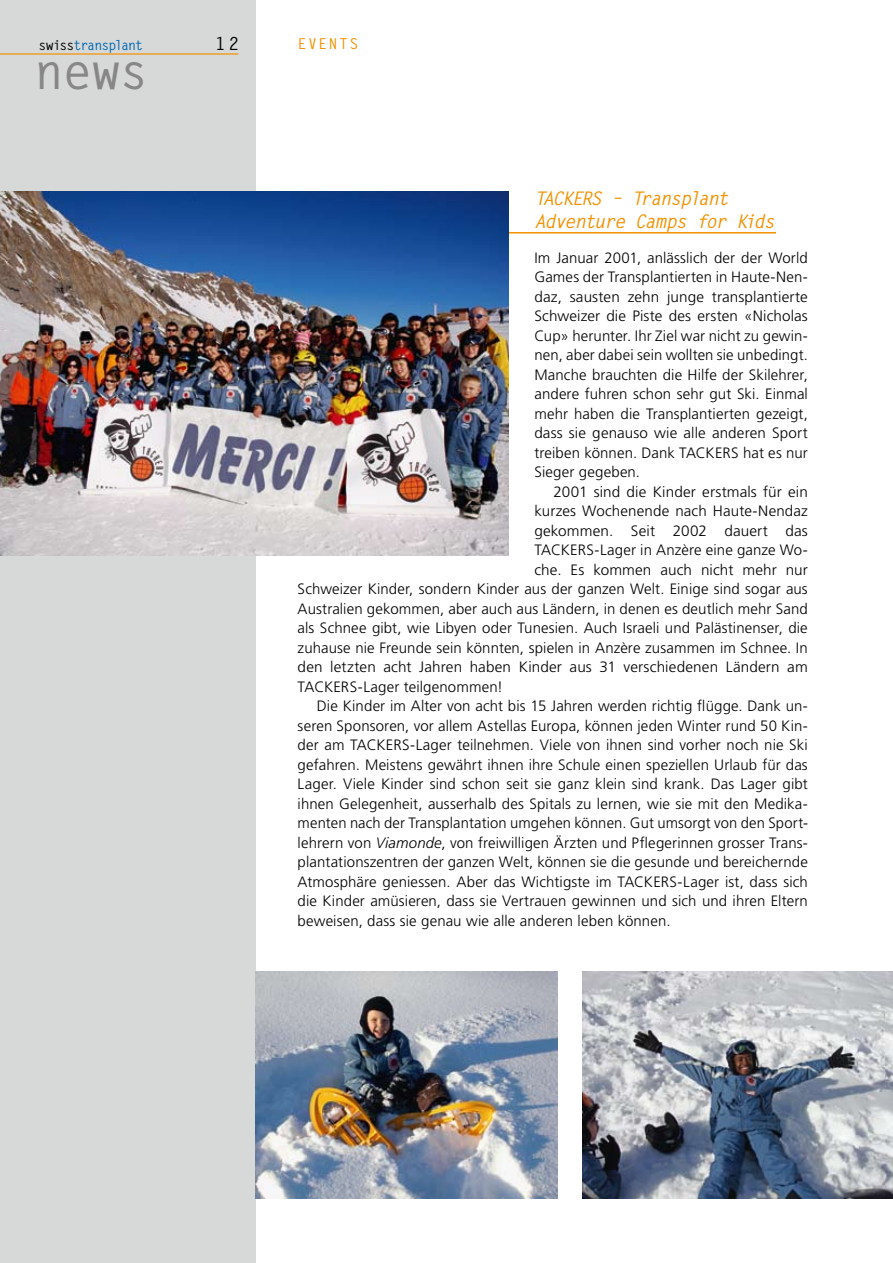
<style>
.page{position:relative;width:893px;height:1263px;background:#fff}
.page>*{position:absolute;margin:0;border:0;box-sizing:border-box;transform-origin:0 0}
.t1{font:700 49.5px "Letter Gothic Std";color:#868786}
.t2{font:italic 700 18.75px/22.5px "Letter Gothic Std";letter-spacing:-.08em;color:#f39100}
.t3{font:700 18px "Letter Gothic Std";color:#000}
.t4{font:300 15px/19.5px "Frutiger";letter-spacing:.01em;color:#000;text-align:justify}
.t5{font:700 15px "Letter Gothic Std";letter-spacing:.09em;color:#f39100}
.t6{font:700 13.5px "Letter Gothic Std";letter-spacing:-.08em;color:#0068b3}
.s1{color:#000}
.s2{font-style:italic}
</style>
<div class="page">
<div style="left:0;top:0;width:255px;height:1263px;background:#d7d8d8"></div>
<hr style="left:0;top:53px;width:238px;height:2px;background:#f39100">
<hr style="left:492px;top:232px;width:284px;height:2px;background:#f39100">
<img style="left:0;top:191px;width:509px;height:364px">
<img style="left:255px;top:972px;width:303px;height:227px">
<img style="left:582px;top:972px;width:311px;height:227px">
<p class="t6" style="left:38px;top:37px;width:106px"><span class="s1">swiss</span>transplant</p>
<p class="t3" style="left:215px;top:33px;width:26px">12</p>
<h1 class="t1" style="left:34px;top:41px;width:116px">news</h1>
<p class="t5" style="left:298px;top:34px;width:62px">EVENTS</p>
<p class="t2" style="left:534px;top:188px;width:242px">TACKERS – Transplant<br>Adventure Camps for Kids</p>
<p class="t4" style="left:534px;top:248px;width:275px">Im Januar 2001, anlässlich der der World Games der Transplantierten in Haute-Nen&shy;daz, sausten zehn junge transplantierte Schweizer die Piste des ersten «Nicholas Cup» herunter. Ihr Ziel war nicht zu gewin&shy;nen, aber dabei sein wollten sie unbedingt.<br>Manche brauchten die Hilfe der Skilehrer, andere fuhren schon sehr gut Ski. Einmal mehr haben die Transplantierten gezeigt, dass sie genauso wie alle anderen Sport treiben können. Dank TACKERS hat es nur Sieger gegeben.</p>
<p class="t4" style="left:553px;top:482px;width:256px">2001 sind die Kinder erstmals für ein</p>
<p class="t4" style="left:534px;top:501px;width:275px">kurzes Wochenende nach Haute-Nendaz</p>
<p class="t4" style="left:534px;top:521px;width:275px">gekommen. Seit 2002 dauert das</p>
<p class="t4" style="left:534px;top:540px;width:275px">TACKERS-Lager in Anzère eine ganze Wo-</p>
<p class="t4" style="left:534px;top:560px;width:275px">che. Es kommen auch nicht mehr nur</p>
<p class="t4" style="left:298px;top:579px;width:512px">Schweizer Kinder, sondern Kinder aus der ganzen Welt. Einige sind sogar aus</p>
<p class="t4" style="left:298px;top:599px;width:512px">Australien gekommen, aber auch aus Ländern, in denen es deutlich mehr Sand</p>
<p class="t4" style="left:298px;top:618px;width:512px">als Schnee gibt, wie Libyen oder Tunesien. Auch Israeli und Palästinenser, die</p>
<p class="t4" style="left:298px;top:638px;width:512px">zuhause nie Freunde sein könnten, spielen in Anzère zusammen im Schnee. In</p>
<p class="t4" style="left:298px;top:657px;width:512px">den letzten acht Jahren haben Kinder aus 31 verschiedenen Ländern am</p>
<p class="t4" style="left:298px;top:677px;width:207px">TACKERS-Lager teilgenommen!</p>
<p class="t4" style="left:317px;top:696px;width:493px">Die Kinder im Alter von acht bis 15 Jahren werden richtig flügge. Dank un-</p>
<p class="t4" style="left:298px;top:716px;width:512px">seren Sponsoren, vor allem Astellas Europa, können jeden Winter rund 50 Kin-</p>
<p class="t4" style="left:298px;top:735px;width:512px">der am TACKERS-Lager teilnehmen. Viele von ihnen sind vorher noch nie Ski</p>
<p class="t4" style="left:298px;top:755px;width:512px">gefahren. Meistens gewährt ihnen ihre Schule einen speziellen Urlaub für das</p>
<p class="t4" style="left:298px;top:774px;width:512px">Lager. Viele Kinder sind schon seit sie ganz klein sind krank. Das Lager gibt</p>
<p class="t4" style="left:298px;top:794px;width:512px">ihnen Gelegenheit, ausserhalb des Spitals zu lernen, wie sie mit den Medika-</p>
<p class="t4" style="left:298px;top:813px;width:512px">menten nach der Transplantation umgehen können. Gut umsorgt von den Sport-</p>
<p class="t4" style="left:298px;top:833px;width:512px">lehrern von <span class="s2">Viamonde</span>, von freiwilligen Ärzten und Pflegerinnen grosser Trans-</p>
<p class="t4" style="left:298px;top:852px;width:512px">plantationszentren der ganzen Welt, können sie die gesunde und bereichernde</p>
<p class="t4" style="left:298px;top:872px;width:512px">Atmosphäre geniessen. Aber das Wichtigste im TACKERS-Lager ist, dass sich</p>
<p class="t4" style="left:298px;top:891px;width:512px">die Kinder amüsieren, dass sie Vertrauen gewinnen und sich und ihren Eltern</p>
<p class="t4" style="left:298px;top:911px;width:374px">beweisen, dass sie genau wie alle anderen leben können.</p>
</div>
